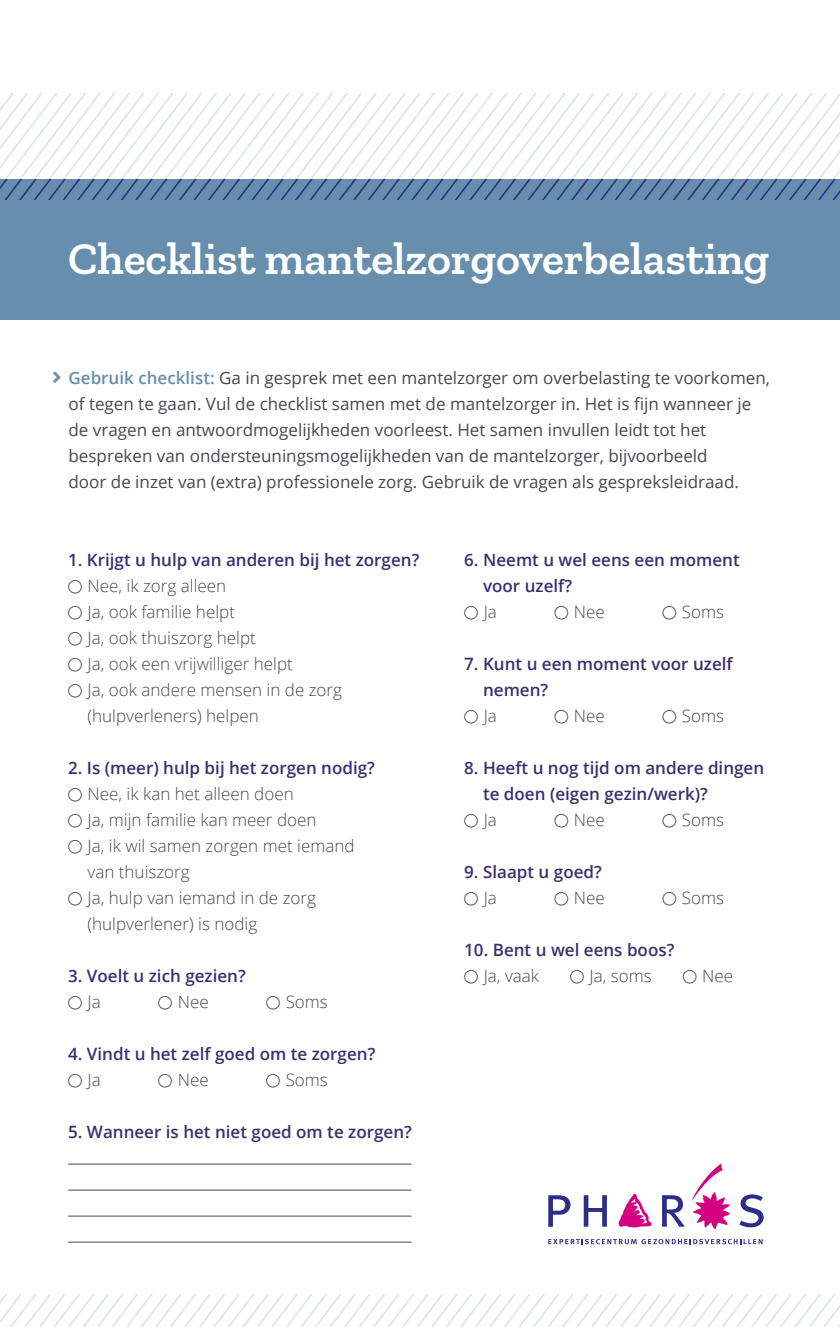
<style>
.page{position:relative;width:840px;height:1327px;background:#fff}
.page>*{position:absolute;margin:0;border:0;box-sizing:border-box;transform-origin:0 0}
.t1{font:600 46px "Zilla Slab";letter-spacing:-.005em;color:#fff}
.Brood{font:17px/26px "Open Sans";color:#48464f}
.Brood-2{font:300 17px/26px "Open Sans";color:#48464f}
.Vraag{font:600 17px/26px "Open Sans";color:#3d2e70}
.s1{color:#678eac}
.s2{font-weight:600;color:#678eac}
</style>
<div class="page">
<div style="left:0;top:179px;width:839px;height:141px;background:#678eac"></div>
<svg style="left:0;top:94px;width:839px;height:105px"></svg>
<svg style="left:583px;top:1195px;width:23px;height:31px"></svg>
<svg style="left:662px;top:1195px;width:22px;height:31px"></svg>
<svg style="left:739px;top:1194px;width:24px;height:33px"></svg>
<svg style="left:548px;top:1195px;width:22px;height:31px"></svg>
<svg style="left:618px;top:1193px;width:33px;height:34px"></svg>
<svg style="left:691px;top:1163px;width:38px;height:66px"></svg>
<svg style="left:548px;top:1239px;width:214px;height:5px"></svg>
<hr style="left:68px;top:1163px;width:343px;height:1px;background:#48464f">
<hr style="left:68px;top:1189px;width:343px;height:1px;background:#48464f">
<hr style="left:68px;top:1215px;width:343px;height:1px;background:#48464f">
<hr style="left:68px;top:1241px;width:343px;height:1px;background:#48464f">
<svg style="left:0;top:1294px;width:839px;height:33px"></svg>
<p class="t1" style="left:68px;top:233px;width:702px">Checklist mantelzorgoverbelasting</p>
<p class="Brood" style="left:68px;top:364px;width:702px;text-indent:-16px"><span class="s1">■●▼</span> <span class="s2">Gebruik checklist:</span> Ga in gesprek met een mantelzorger om overbelasting te voorkomen, of tegen te gaan. Vul de checklist samen met de mantelzorger in. Het is fijn wanneer je de vragen en antwoordmogelijkheden voorleest. Het samen invullen leidt tot het bespreken van ondersteuningsmogelijkheden van de mantelzorger, bijvoorbeeld<br>door de inzet van (extra) professionele zorg. Gebruik de vragen als gespreksleidraad.</p>
<p class="Vraag" style="left:68px;top:546px;width:352px">1. Krijgt u hulp van anderen bij het zorgen?</p>
<p class="Brood-2" style="left:88px;top:572px;width:140px">Nee, ik zorg alleen</p>
<p class="Brood-2" style="left:88px;top:598px;width:149px">Ja, ook familie helpt</p>
<p class="Brood-2" style="left:88px;top:624px;width:170px">Ja, ook thuiszorg helpt</p>
<p class="Brood-2" style="left:88px;top:650px;width:207px">Ja, ook een vrijwilliger helpt</p>
<p class="Brood-2" style="left:88px;top:676px;width:256px">Ja, ook andere mensen in de zorg (hulpverleners) helpen</p>
<p class="Vraag" style="left:68px;top:754px;width:308px">2. Is (meer) hulp bij het zorgen nodig?</p>
<p class="Brood-2" style="left:88px;top:780px;width:207px">Nee, ik kan het alleen doen</p>
<p class="Brood-2" style="left:88px;top:806px;width:230px">Ja, mijn familie kan meer doen</p>
<p class="Brood-2" style="left:88px;top:832px;width:268px">Ja, ik wil samen zorgen met iemand van thuiszorg</p>
<p class="Brood-2" style="left:88px;top:884px;width:230px">Ja, hulp van iemand in de zorg (hulpverlener) is nodig</p>
<p class="Vraag" style="left:68px;top:962px;width:179px">3. Voelt u zich gezien?</p>
<p class="Brood-2" style="left:88px;top:988px;width:15px">Ja</p>
<p class="Brood-2" style="left:178px;top:988px;width:32px">Nee</p>
<p class="Brood-2" style="left:285px;top:988px;width:44px">Soms</p>
<p class="Vraag" style="left:68px;top:1040px;width:308px">4. Vindt u het zelf goed om te zorgen?</p>
<p class="Brood-2" style="left:88px;top:1066px;width:15px">Ja</p>
<p class="Brood-2" style="left:178px;top:1066px;width:32px">Nee</p>
<p class="Brood-2" style="left:285px;top:1066px;width:44px">Soms</p>
<p class="Vraag" style="left:68px;top:1118px;width:345px">5. Wanneer is het niet goed om te zorgen?</p>
<p class="Vraag" style="left:483px;top:546px;width:258px;text-indent:-19px">6. Neemt u wel eens een moment voor uzelf?</p>
<p class="Brood-2" style="left:483px;top:598px;width:15px">Ja</p>
<p class="Brood-2" style="left:573px;top:598px;width:32px">Nee</p>
<p class="Brood-2" style="left:681px;top:598px;width:44px">Soms</p>
<p class="Vraag" style="left:483px;top:650px;width:251px;text-indent:-19px">7. Kunt u een moment voor uzelf nemen?</p>
<p class="Brood-2" style="left:483px;top:702px;width:15px">Ja</p>
<p class="Brood-2" style="left:573px;top:702px;width:32px">Nee</p>
<p class="Brood-2" style="left:681px;top:702px;width:44px">Soms</p>
<p class="Vraag" style="left:483px;top:754px;width:282px;text-indent:-19px">8. Heeft u nog tijd om andere dingen te doen (eigen gezin/werk)?</p>
<p class="Brood-2" style="left:483px;top:806px;width:15px">Ja</p>
<p class="Brood-2" style="left:573px;top:806px;width:32px">Nee</p>
<p class="Brood-2" style="left:681px;top:806px;width:44px">Soms</p>
<p class="Vraag" style="left:464px;top:858px;width:139px">9. Slaapt u goed?</p>
<p class="Brood-2" style="left:483px;top:884px;width:15px">Ja</p>
<p class="Brood-2" style="left:573px;top:884px;width:32px">Nee</p>
<p class="Brood-2" style="left:681px;top:884px;width:44px">Soms</p>
<p class="Vraag" style="left:464px;top:936px;width:211px">10. Bent u wel eens boos?</p>
<p class="Brood-2" style="left:483px;top:962px;width:57px">Ja, vaak</p>
<p class="Brood-2" style="left:589px;top:962px;width:64px">Ja, soms</p>
<p class="Brood-2" style="left:701px;top:962px;width:32px">Nee</p>
</div>
